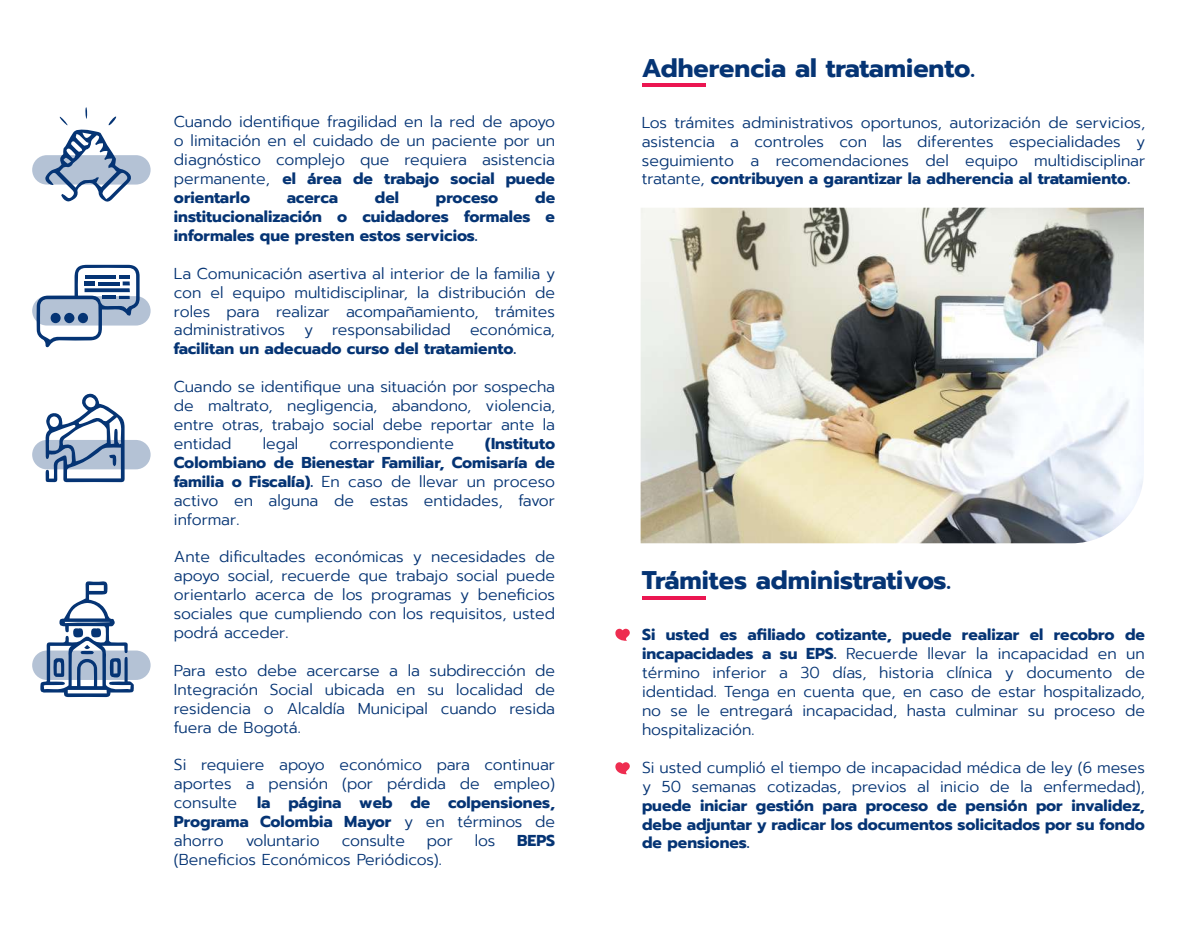
<style>
.page{position:relative;width:1197px;height:927px;background:#fff}
.page>*{position:absolute;margin:0;border:0;box-sizing:border-box;transform-origin:0 0}
.t1{font:700 25.5px "Prompt";color:#053474}
.t2{font:300 15.75px/18.9px "Prompt";color:#053474;text-align:justify}
.t3{font:700 15.75px/18.9px "Prompt";color:#053474;text-align:justify}
.s1{font-weight:700}
.s2{font-weight:300}
</style>
<div class="page">
<svg style="left:40px;top:581px;width:94px;height:116px"></svg>
<svg style="left:45px;top:393px;width:80px;height:90px"></svg>
<svg style="left:37px;top:265px;width:103px;height:83px"></svg>
<svg style="left:44px;top:107px;width:88px;height:95px"></svg>
<svg style="left:32px;top:155px;width:119px;height:29px;background:#93a7c3"></svg>
<svg style="left:32px;top:296px;width:119px;height:29px;background:#869dbb"></svg>
<svg style="left:32px;top:440px;width:119px;height:29px;background:#8da3bf"></svg>
<svg style="left:32px;top:650px;width:119px;height:30px;background:#889ebd"></svg>
<hr style="left:642px;top:83px;width:64px;height:4px;background:#eb1651">
<svg style="left:642px;top:596px;width:64px;height:3px"></svg>
<svg style="left:615px;top:628px;width:15px;height:12px"></svg>
<svg style="left:615px;top:762px;width:15px;height:12px"></svg>
<img style="left:640px;top:208px;width:503px;height:335px">
<p class="t2" style="left:174px;top:112px;width:383px">Cuando identifique fragilidad en la red de apoyo o limitación en el cuidado de un paciente por un diagnóstico complejo que requiera asistencia permanente, <span class="s1">el área de trabajo social puede orientarlo</span></p>
<p class="t3" style="left:174px;top:188px;width:383px;text-indent:361px">de institucionalización o cuidadores formales e informales que presten estos servicios.</p>
<p class="t2" style="left:174px;top:264px;width:383px">La Comunicación asertiva al interior de la familia y con el equipo multidisciplinar, la distribución de roles para realizar acompañamiento, trámites administrativos y responsabilidad económica,</p>
<p class="t3" style="left:174px;top:339px;width:344px">facilitan un adecuado curso del tratamiento.</p>
<p class="t2" style="left:174px;top:377px;width:383px">Cuando se identifique una situación por sospecha de maltrato, negligencia, abandono, violencia, entre otras, trabajo social debe reportar ante la entidad</p>
<p class="t3" style="left:287px;top:188px;width:53px">acerca</p>
<p class="t3" style="left:375px;top:188px;width:26px">del</p>
<p class="t3" style="left:436px;top:188px;width:64px">proceso</p>
<p class="t2" style="left:263px;top:434px;width:37px">legal</p>
<p class="t2" style="left:329px;top:434px;width:126px">correspondiente</p>
<p class="t3" style="left:174px;top:434px;width:383px;text-indent:311px">(Instituto Colombiano de Bienestar Familiar, Comisaría de familia o Fiscalía). <span class="s2">En caso de llevar un proceso activo en alguna de estas entidades, favor informar.</span></p>
<p class="t2" style="left:174px;top:547px;width:383px">Ante dificultades económicas y necesidades de apoyo social, recuerde que trabajo social puede orientarlo acerca de los programas y beneficios sociales que cumpliendo con los requisitos, usted podrá acceder.</p>
<p class="t2" style="left:174px;top:661px;width:383px">Para esto debe acercarse a la subdirección de Integración Social ubicada en su localidad de residencia o Alcaldía Municipal cuando resida fuera de Bogotá.</p>
<p class="t2" style="left:174px;top:755px;width:383px">Si requiere apoyo económico para continuar aportes a pensión (por pérdida de empleo) consulte</p>
<p class="t3" style="left:174px;top:793px;width:383px;text-indent:83px">la página web de colpensiones, Programa Colombia Mayor <span class="s2">y en términos de ahorro</span></p>
<p class="t2" style="left:246px;top:831px;width:76px">voluntario</p>
<p class="t2" style="left:342px;top:831px;width:65px">consulte</p>
<p class="t2" style="left:427px;top:831px;width:28px">por</p>
<p class="t2" style="left:475px;top:831px;width:22px">los</p>
<p class="t3" style="left:517px;top:831px;width:39px">BEPS</p>
<p class="t2" style="left:174px;top:850px;width:269px">(Beneficios Económicos Periódicos).</p>
<h1 class="t1" style="left:642px;top:48px;width:335px">Adherencia al tratamiento.</h1>
<p class="t2" style="left:642px;top:113px;width:505px">Los trámites administrativos oportunos, autorización de servicios, asistencia a controles con las diferentes especialidades y seguimiento a recomendaciones del equipo multidisciplinar tratante, <span class="s1">contribuyen a garantizar la adherencia al tratamiento.</span></p>
<h1 class="t1" style="left:642px;top:561px;width:311px">Trámites administrativos.</h1>
<p class="t2" style="left:642px;top:625px;width:504px"><span class="s1">Si usted es afiliado cotizante, puede realizar el recobro de incapacidades a su EPS.</span> Recuerde llevar la incapacidad en un término inferior a 30 días, historia clínica y documento de identidad. Tenga en cuenta que, en caso de estar hospitalizado, no se le entregará incapacidad, hasta culminar su proceso de hospitalización.</p>
<p class="t2" style="left:642px;top:757px;width:504px">Si usted cumplió el tiempo de incapacidad médica de ley (6 meses y 50 semanas cotizadas, previos al inicio de la enfermedad),</p>
<p class="t3" style="left:642px;top:795px;width:504px">puede iniciar gestión para proceso de pensión por invalidez, debe adjuntar y radicar los documentos solicitados por su fondo de pensiones.</p>
</div>
